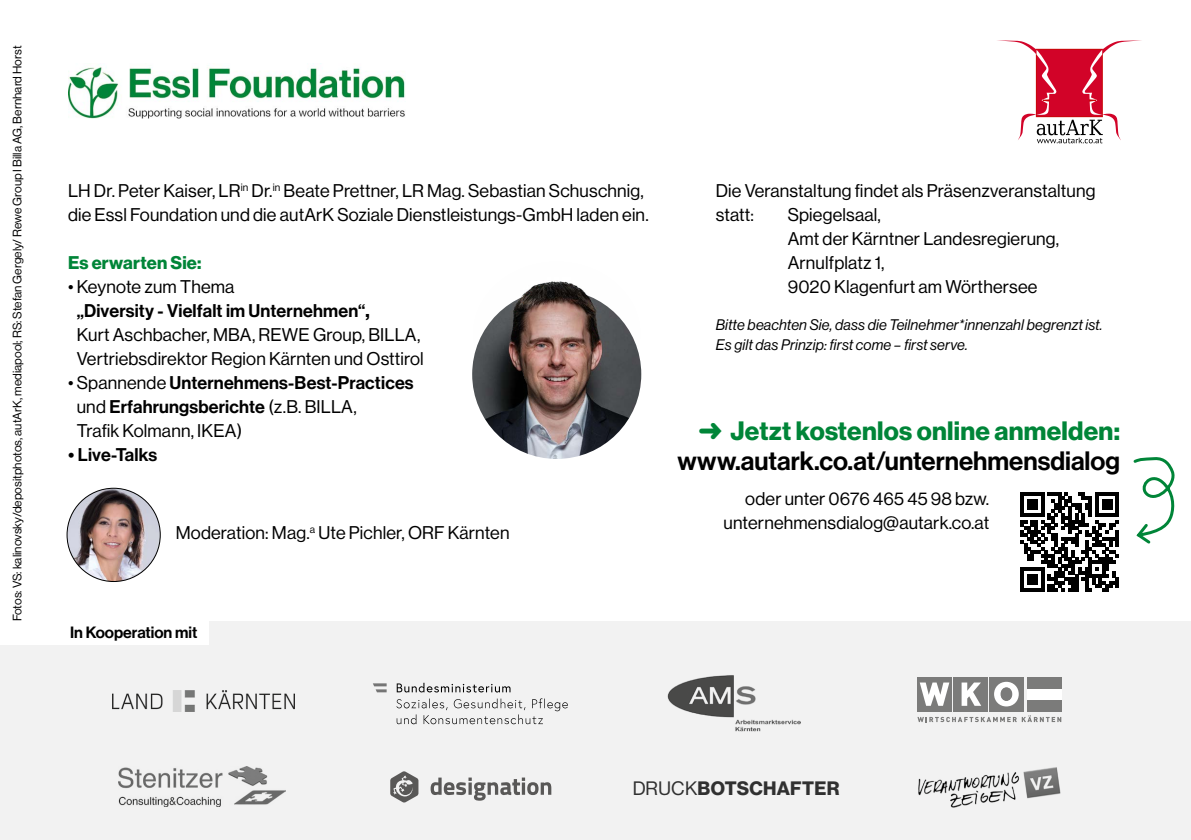
<style>
.page{position:relative;width:1191px;height:840px;background:#fff}
.page>*{position:absolute;margin:0;border:0;box-sizing:border-box;transform-origin:0 0}
.t1{font:26px "N Haas Grotesk DS Pro 65 Md";color:#000}
.t2{font:26px "N Haas Grotesk DS Pro 75 Bd";letter-spacing:.01em;color:#008538}
.t3{font:19px "N Haas Grotesk DS Pro 75 Bd";letter-spacing:.015em;color:#000}
.t4{font:18px/24px "N Haas Grotesk DS Pro 55 Rg";letter-spacing:.01em;color:#000}
.t5{font:18px/24px "N Haas Grotesk DS Pro 65 Md";letter-spacing:.01em;color:#000}
.t6{font:18px "N Haas Grotesk DS Pro 75 Bd";letter-spacing:.01em;color:#008538}
.t7{font:16px "N Haas Grotesk DS Pro 65 Md";color:#000}
.t8{font:15px/20px "N Haas Grotesk DS Pro 56 It";letter-spacing:.01em;color:#000}
.t9{font:12px "N Haas Grotesk DS Pro 55 Rg";color:#000}
.s1{font-family:"N Haas Grotesk DS Pro 65 Md"}
.s2{font-family:"N Haas Grotesk DS Pro 75 Bd"}
.s3{font-family:"N Haas Grotesk DS Pro 55 Rg"}
</style>
<div class="page">
<div style="left:0;top:621px;width:1191px;height:218px;background:#f2f2f2"></div>
<div style="left:0;top:618px;width:209px;height:27px;background:#fff"></div>
<img style="left:69px;top:63px;width:336px;height:55px">
<svg style="left:997px;top:40px;width:145px;height:103px"></svg>
<img style="left:472px;top:289px;width:169px;height:169px;border-radius:85px">
<img style="left:472px;top:281px;width:169px;height:125px">
<img style="left:67px;top:488px;width:93px;height:93px;border-radius:47px">
<img style="left:667px;top:675px;width:133px;height:57px">
<img style="left:113px;top:690px;width:182px;height:21px">
<img style="left:918px;top:767px;width:143px;height:41px">
<svg style="left:396px;top:698px;width:172px;height:25px"></svg>
<svg style="left:397px;top:682px;width:113px;height:10px"></svg>
<svg style="left:373px;top:683px;width:14px;height:9px"></svg>
<img style="left:118px;top:766px;width:168px;height:40px">
<svg style="left:390px;top:771px;width:28px;height:31px"></svg>
<svg style="left:430px;top:777px;width:121px;height:23px"></svg>
<div style="left:1027px;top:688px;width:34px;height:11px;background:#fff"></div>
<div style="left:1027px;top:677px;width:34px;height:11px;background:#7b7b7a"></div>
<div style="left:1027px;top:699px;width:34px;height:12px;background:#7b7b7a"></div>
<svg style="left:917px;top:715px;width:144px;height:6px"></svg>
<div style="left:989px;top:677px;width:34px;height:34px;background:#7b7b7a"></div>
<div style="left:953px;top:677px;width:34px;height:34px;background:#7b7b7a"></div>
<svg style="left:961px;top:682px;width:20px;height:23px"></svg>
<div style="left:917px;top:677px;width:34px;height:34px;background:#7b7b7a"></div>
<svg style="left:919px;top:682px;width:30px;height:23px"></svg>
<svg style="left:994px;top:681px;width:24px;height:25px"></svg>
<div style="left:1001px;top:687px;width:10px;height:13px;background:#7b7b7a;border-radius:50%"></div>
<div style="left:1000px;top:687px;width:12px;height:13px;border:1px solid #7b7b7a;border-radius:50%"></div>
<svg style="left:1020px;top:492px;width:99px;height:99px"></svg>
<svg style="left:1133px;top:457px;width:42px;height:87px"></svg>
<p class="t9" style="left:11px;top:621px;width:577px;rotate:-90deg">Fotos: VS: kalinovsky/depositphotos, autArK, mediapool; RS: Stefan Gergely/ Rewe Group I Billa AG, Bernhard Horst</p>
<p class="t4" style="left:68px;top:178px;width:582px">LH Dr. Peter Kaiser, LR<sup>in</sup> Dr.<sup>in</sup> Beate Prettner, LR Mag. Sebastian Schuschnig, die Essl Foundation und die autArK Soziale Dienstleistungs-GmbH laden ein.</p>
<p class="t6" style="left:68px;top:252px;width:135px">Es erwarten Sie:</p>
<p class="t4" style="left:77px;top:274px;width:348px;text-indent:-9px">• Keynote zum Thema<br><span class="s1">„Diversity - Vielfalt im Unternehmen“</span><span class="s2">,<br></span>Kurt Aschbacher, MBA, REWE Group, BILLA, Vertriebsdirektor Region Kärnten und Osttirol</p>
<p class="t5" style="left:77px;top:370px;width:338px;text-indent:-9px"><span class="s3">• Spannende</span> Unternehmens-Best-Practices <span class="s3">und</span> Erfahrungsberichte <span class="s3">(z.B. BILLA,<br>Trafik Kolmann, IKEA)</span></p>
<p class="t5" style="left:68px;top:442px;width:91px">• Live-Talks</p>
<p class="t4" style="left:176px;top:520px;width:335px">Moderation: Mag.<sup>a</sup> Ute Pichler, ORF Kärnten</p>
<p class="t4" style="left:715px;top:178px;width:381px">Die Veranstaltung findet als Präsenzveranstaltung statt:</p>
<p class="t4" style="left:787px;top:202px;width:273px">Spiegelsaal,<br>Amt der Kärntner Landesregierung,<br>Arnulfplatz 1,<br>9020 Klagenfurt am Wörthersee</p>
<p class="t8" style="left:715px;top:314px;width:388px">Bitte beachten Sie, dass die Teilnehmer*innenzahl begrenzt ist.<br>Es gilt das Prinzip: first come – first serve.</p>
<p class="t2" style="left:698px;top:415px;width:423px">➜ Jetzt kostenlos online anmelden:</p>
<p class="t1" style="left:677px;top:445px;width:444px">www.autark.co.at/unternehmensdialog</p>
<p class="t4" style="left:745px;top:487px;width:245px">oder unter 0676 465 45 98 bzw.</p>
<p class="t4" style="left:723px;top:511px;width:267px">unternehmensdialog@autark.co.at</p>
<p class="t7" style="left:70px;top:623px;width:129px">In Kooperation mit</p>
<p class="t3" style="left:632px;top:776px;width:209px"><span class="s3">DRUCK</span>BOTSCHAFTER</p>
</div>
